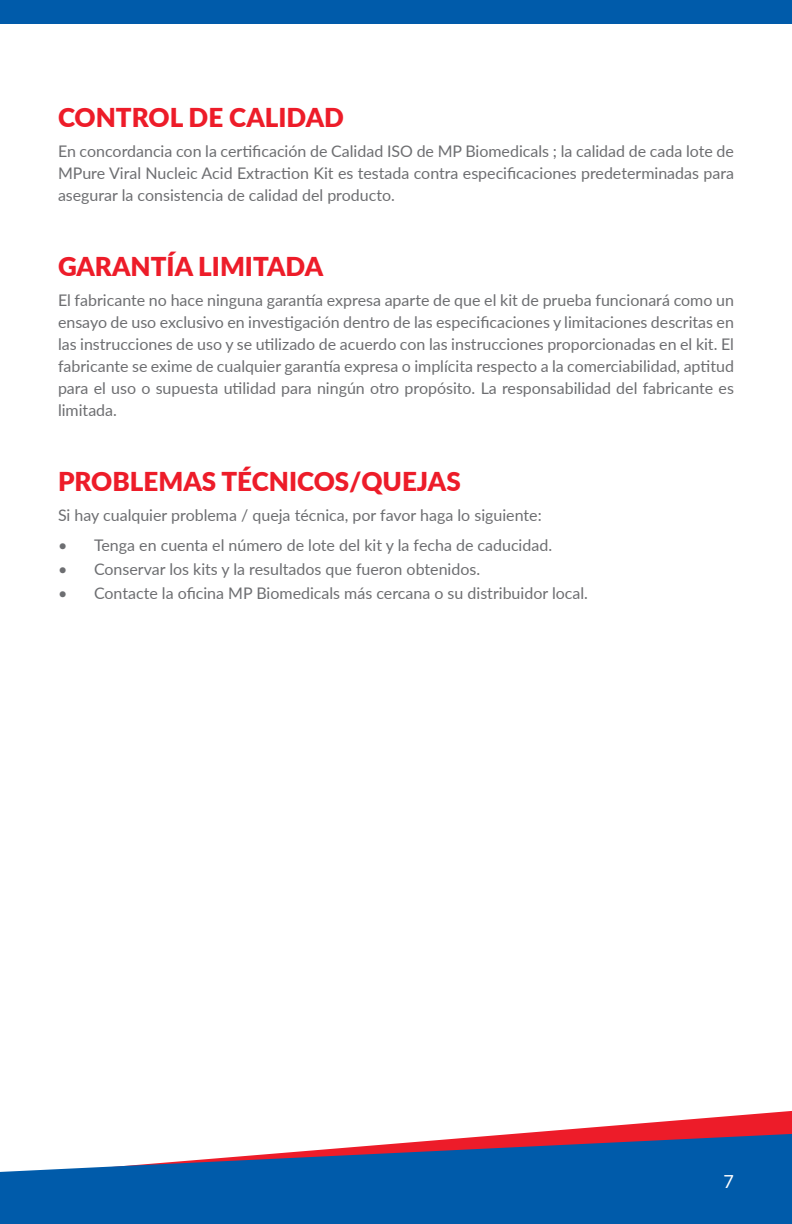
<style>
.page{position:relative;width:792px;height:1224px;background:#fff}
.page>*{position:absolute;margin:0;border:0;box-sizing:border-box;transform-origin:0 0}
.t1{font:900 26px "Lato";color:#ed1c29}
.t2{font:18px "Lato";color:#fff}
.t3{font:16px/22px "Lato";color:#6d6e71;text-align:justify}
</style>
<div class="page">
<div style="left:0;top:0;width:792px;height:24px;background:#005baa"></div>
<svg style="left:525px;top:1111px;width:267px;height:22px"></svg>
<svg style="left:0;top:1133px;width:792px;height:91px;fill:#005baa"></svg>
<h1 class="t1" style="left:58px;top:98px;width:287px">CONTROL DE CALIDAD</h1>
<p class="t3" style="left:58px;top:139px;width:678px">En concordancia con la certificación de Calidad ISO de MP Biomedicals ; la calidad de cada lote de MPure Viral Nucleic Acid Extraction Kit es testada contra especificaciones predeterminadas para asegurar la consistencia de calidad del producto.</p>
<h1 class="t1" style="left:58px;top:247px;width:267px">GARANTÍA LIMITADA</h1>
<p class="t3" style="left:58px;top:289px;width:677px">El fabricante no hace ninguna garantía expresa aparte de que el kit de prueba funcionará como un ensayo de uso exclusivo en investigación dentro de las especificaciones y limitaciones descritas en las instrucciones de uso y se utilizado de acuerdo con las instrucciones proporcionadas en el kit. El fabricante se exime de cualquier garantía expresa o implícita respecto a la comerciabilidad, aptitud para el uso o supuesta utilidad para ningún otro propósito. La responsabilidad del fabricante es limitada.</p>
<h1 class="t1" style="left:58px;top:462px;width:404px">PROBLEMAS TÉCNICOS/QUEJAS</h1>
<p class="t3" style="left:58px;top:504px;width:485px">Si hay cualquier problema / queja técnica, por favor haga lo siguiente:</p>
<p class="t3" style="left:58px;top:534px;width:496px">• Tenga en cuenta el número de lote del kit y la fecha de caducidad.</p>
<p class="t3" style="left:58px;top:558px;width:424px">• Conservar los kits y la resultados que fueron obtenidos.</p>
<p class="t3" style="left:58px;top:582px;width:532px">• Contacte la oficina MP Biomedicals más cercana o su distribuidor local.</p>
<p class="t2" style="left:724px;top:1169px;width:12px">7</p>
</div>
